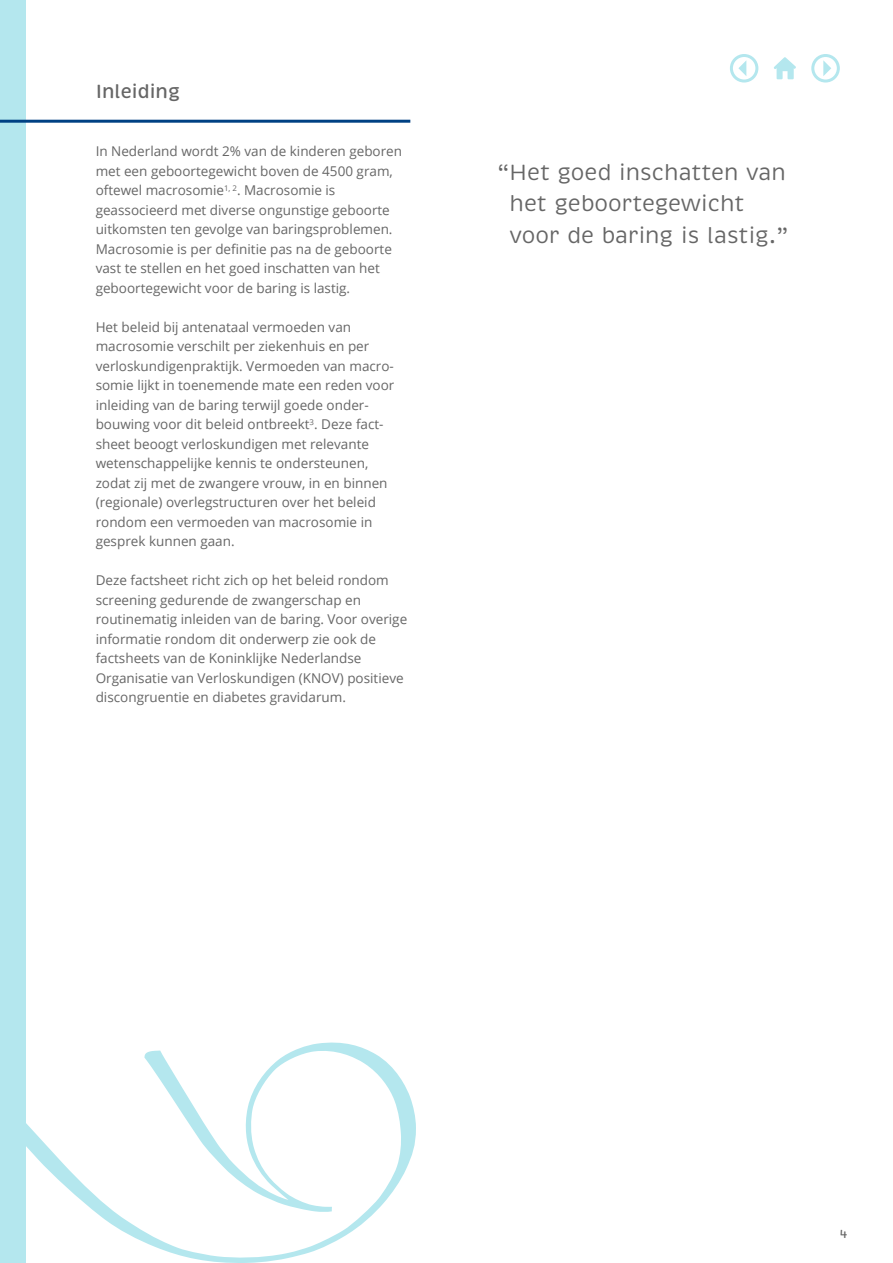
<style>
.page{position:relative;width:893px;height:1263px;background:#fff}
.page>*{position:absolute;margin:0;border:0;box-sizing:border-box;transform-origin:0 0}
.t1{font:22.5px/31.5px "Brevia";color:#666}
.t2{font:500 19.5px "Brevia";color:#666}
.t3{font:13.5px/19.5px "Open Sans";color:#666}
.t4{font:500 12px "Brevia";color:#666}
</style>
<div class="page">
<div style="left:0;top:0;width:26px;height:1263px;background:#b4e7ee"></div>
<svg style="left:26px;top:1042px;width:390px;height:221px"></svg>
<hr style="left:0;top:120px;width:410px;height:3px;background:#004183">
<div style="left:811px;top:54px;width:29px;height:29px;border:3px solid #b4e7ee;border-radius:50%"></div>
<svg style="left:823px;top:60px;width:8px;height:16px"></svg>
<div style="left:730px;top:54px;width:28px;height:29px;border:3px solid #b4e7ee;border-radius:50%"></div>
<svg style="left:738px;top:61px;width:8px;height:15px"></svg>
<svg style="left:774px;top:57px;width:22px;height:22px"></svg>
<h2 class="t2" style="left:96px;top:79px;width:86px">Inleiding</h2>
<p class="t3" style="left:96px;top:141px;width:308px">In Nederland wordt 2% van de kinderen geboren met een geboortegewicht boven de 4500 gram, oftewel macrosomie<sup>1,</sup> <sup>2</sup>. Macrosomie is geassocieerd met diverse ongunstige geboorte uitkomsten ten gevolge van baringsproblemen.<br>Macrosomie is per definitie pas na de geboorte vast te stellen en het goed inschatten van het geboortegewicht voor de baring is lastig.</p>
<p class="t3" style="left:96px;top:316px;width:300px">Het beleid bij antenataal vermoeden van macrosomie verschilt per ziekenhuis en per verloskundigenpraktijk. Vermoeden van macro&shy;somie lijkt in toenemende mate een reden voor inleiding van de baring terwijl goede onder&shy;bouwing voor dit beleid ontbreekt<sup>3</sup>. Deze fact&shy;sheet beoogt verloskundigen met relevante wetenschappelijke kennis te ondersteunen, zodat zij met de zwangere vrouw, in en binnen (regionale) overlegstructuren over het beleid rondom een vermoeden van macrosomie in gesprek kunnen gaan.</p>
<p class="t3" style="left:96px;top:570px;width:313px">Deze factsheet richt zich op het beleid rondom screening gedurende de zwangerschap en routinematig inleiden van de baring. Voor overige informatie rondom dit onderwerp zie ook de factsheets van de Koninklijke Nederlandse Organisatie van Verloskundigen (KNOV) positieve discongruentie en diabetes gravidarum.</p>
<h1 class="t1" style="left:510px;top:157px;width:280px;text-indent:-13px">“Het goed inschatten van het geboortegewicht voor de baring is lastig.”</h1>
<p class="t4" style="left:840px;top:1227px;width:9px">4</p>
</div>
